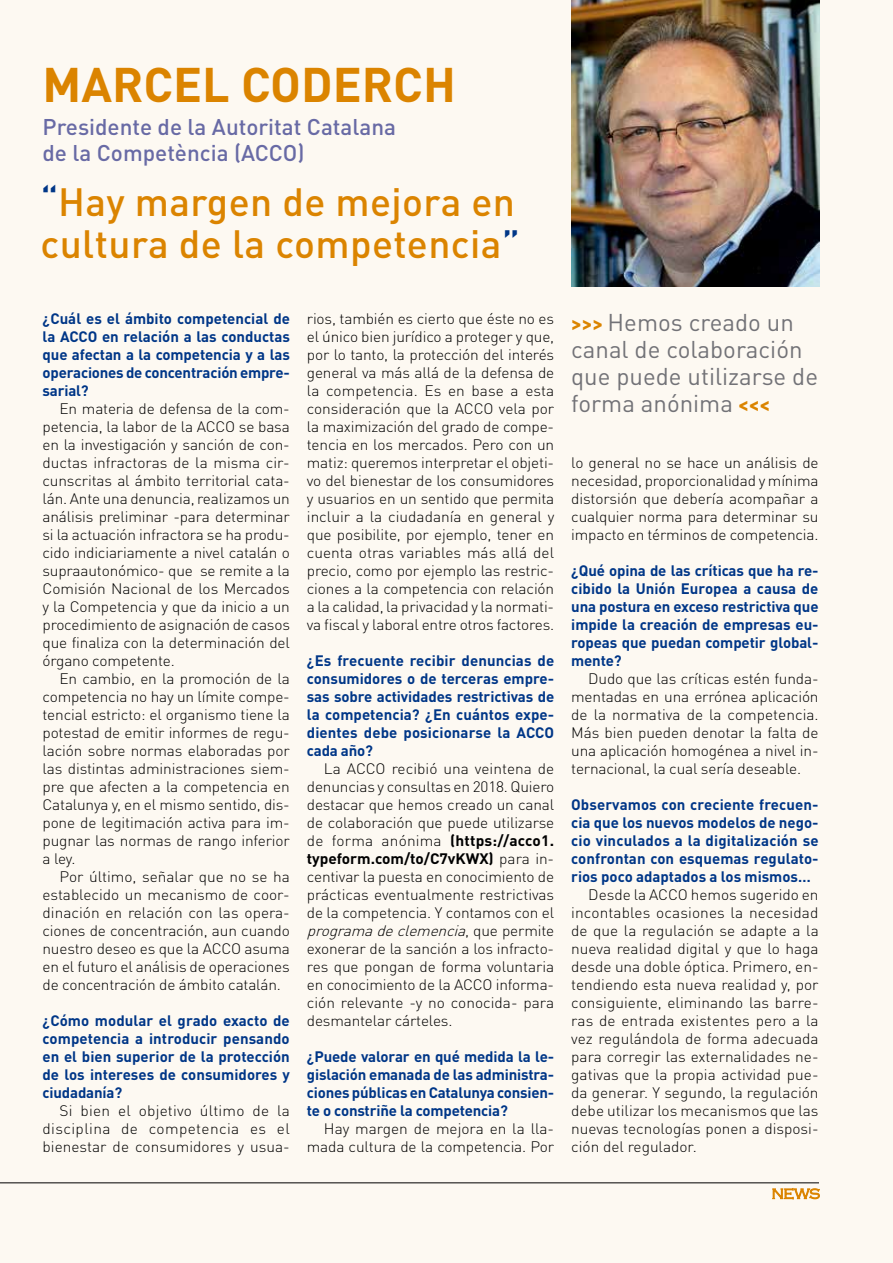
<style>
.page{position:relative;width:893px;height:1263px;background:#fdf9f2}
.page>*{position:absolute;margin:0;border:0;box-sizing:border-box;transform-origin:0 0}
.t1{font:700 48px "DIN Pro";color:#db8400}
.t2{font:500 39px/42px "DIN Pro";letter-spacing:.01em;color:#db8400}
.t3{font:24px/27px "DIN Pro";color:#727277}
.t4{font:500 22.5px/25.5px "DIN Pro";color:#686aa5}
.t5{font:300 15px/18px "DIN Pro";letter-spacing:-.01em;color:#000;text-align:justify}
.t6{font:700 15px/18px "DIN Pro";letter-spacing:-.005em;color:#003687;text-align:justify}
.s1{color:#003687}
.s2{font-weight:700}
.s3{font-style:italic}
.s4{font-weight:700;font-size:21px;color:#db8400}
</style>
<div class="page">
<hr style="left:0;top:1182px;width:819px;height:1px;background:#000">
<svg style="left:772px;top:1188px;width:48px;height:11px"></svg>
<img style="left:571px;top:0;width:248px;height:286px">
<h1 class="t1" style="left:43px;top:45px;width:415px">MARCEL CODERCH</h1>
<h3 class="t4" style="left:43px;top:112px;width:355px">Presidente de la Autoritat Catalana de la Competència (ACCO)</h3>
<h2 class="t2" style="left:40px;top:177px;width:481px"><span class="s1">“</span>Hay margen de mejora en cultura de la competencia<span class="s1">”</span></h2>
<p class="t6" style="left:43px;top:308px;width:249px">¿Cuál es el ámbito competencial de la ACCO en relación a las conductas que afectan a la competencia y a las operaciones de concentración empre&shy;sarial?</p>
<p class="t5" style="left:43px;top:398px;width:249px;text-indent:17px">En materia de defensa de la com&shy;petencia, la labor de la ACCO se basa en la investigación y sanción de con&shy;ductas infractoras de la misma cir&shy;cunscritas al ámbito territorial cata&shy;lán. Ante una denuncia, realizamos un análisis preliminar -para determinar si la actuación infractora se ha produ&shy;cido indiciariamente a nivel catalán o supraautonómico- que se remite a la Comisión Nacional de los Mercados y la Competencia y que da inicio a un procedimiento de asignación de casos que finaliza con la determinación del órgano competente.</p>
<p class="t5" style="left:43px;top:668px;width:249px;text-indent:17px">En cambio, en la promoción de la competencia no hay un límite compe&shy;tencial estricto: el organismo tiene la potestad de emitir informes de regu&shy;lación sobre normas elaboradas por las distintas administraciones siem&shy;pre que afecten a la competencia en Catalunya y, en el mismo sentido, dis&shy;pone de legitimación activa para im&shy;pugnar las normas de rango inferior a ley.</p>
<p class="t5" style="left:43px;top:866px;width:249px;text-indent:17px">Por último, señalar que no se ha establecido un mecanismo de coor&shy;dinación en relación con las opera&shy;ciones de concentración, aun cuando nuestro deseo es que la ACCO asuma en el futuro el análisis de operaciones de concentración de ámbito catalán.</p>
<p class="t6" style="left:43px;top:1010px;width:249px">¿Cómo modular el grado exacto de competencia a introducir pensando en el bien superior de la protección de los intereses de consumidores y ciudadanía?</p>
<p class="t5" style="left:43px;top:1100px;width:249px;text-indent:17px">Si bien el objetivo último de la disciplina de competencia es el bienestar de consumidores y usua-</p>
<p class="t5" style="left:307px;top:308px;width:249px">rios, también es cierto que éste no es el único bien jurídico a proteger y que, por lo tanto, la protección del interés general va más allá de la defensa de la competencia. Es en base a esta consideración que la ACCO vela por la maximización del grado de compe&shy;tencia en los mercados. Pero con un matiz: queremos interpretar el objeti&shy;vo del bienestar de los consumidores y usuarios en un sentido que permita incluir a la ciudadanía en general y que posibilite, por ejemplo, tener en cuenta otras variables más allá del precio, como por ejemplo las restric&shy;ciones a la competencia con relación a la calidad, la privacidad y la normati&shy;va fiscal y laboral entre otros factores.</p>
<p class="t6" style="left:307px;top:650px;width:249px">¿Es frecuente recibir denuncias de consumidores o de terceras empre&shy;sas sobre actividades restrictivas de la competencia? ¿En cuántos expe&shy;dientes debe posicionarse la ACCO cada año?</p>
<p class="t5" style="left:307px;top:758px;width:249px;text-indent:17px">La ACCO recibió una veintena de denuncias y consultas en 2018. Quiero destacar que hemos creado un canal de colaboración que puede utilizarse de forma anónima <span class="s2">(https://acco1. typeform.com/to/C7vKWX)</span> para in&shy;centivar la puesta en conocimiento de prácticas eventualmente restrictivas de la competencia. Y contamos con el <span class="s3">programadeclemencia</span>, q u e p e r m i t e exonerar de la sanción a los infracto&shy;res que pongan de forma voluntaria en conocimiento de la ACCO informa&shy;ción relevante -y no conocida- para desmantelar cárteles.</p>
<p class="t6" style="left:307px;top:1046px;width:249px">¿Puede valorar en qué medida la le&shy;gislación emanada de las administra&shy;ciones públicas en Catalunya consien&shy;te o constriñe la competencia?</p>
<p class="t5" style="left:307px;top:1118px;width:249px;text-align:right">Hay margen de mejora en la lla&shy;mada cultura de la competencia. Por</p>
<h3 class="t3" style="left:571px;top:307px;width:248px"><span class="s4">&gt;&gt;&gt;</span> Hemos creado un canal de colaboración que puede utilizarse de forma anónima <span class="s4">&lt;&lt;&lt;</span></h3>
<p class="t5" style="left:571px;top:452px;width:249px">lo general no se hace un análisis de necesidad, proporcionalidad y mínima distorsión que debería acompañar a cualquier norma para determinar su impacto en términos de competencia.</p>
<p class="t6" style="left:571px;top:560px;width:249px">¿Qué opina de las críticas que ha re&shy;cibido la Unión Europea a causa de una postura en exceso restrictiva que impide la creación de empresas eu&shy;ropeas que puedan competir global&shy;mente?</p>
<p class="t5" style="left:571px;top:668px;width:249px;text-indent:17px">Dudo que las críticas estén funda&shy;mentadas en una errónea aplicación de la normativa de la competencia.<br>Más bien pueden denotar la falta de una aplicación homogénea a nivel in&shy;ternacional, la cual sería deseable.</p>
<p class="t6" style="left:571px;top:794px;width:249px">Observamos con creciente frecuen&shy;cia que los nuevos modelos de nego&shy;cio vinculados a la digitalización se confrontan con esquemas regulato&shy;rios poco adaptados a los mismos…</p>
<p class="t5" style="left:571px;top:884px;width:249px;text-indent:17px">Desde la ACCO hemos sugerido en incontables ocasiones la necesidad de que la regulación se adapte a la nueva realidad digital y que lo haga desde una doble óptica. Primero, en&shy;tendiendo esta nueva realidad y, por consiguiente, eliminando las barre&shy;ras de entrada existentes pero a la vez regulándola de forma adecuada para corregir las externalidades ne&shy;gativas que la propia actividad pue&shy;da generar. Y segundo, la regulación debe utilizar los mecanismos que las nuevas tecnologías ponen a disposi&shy;ción del regulador.</p>
</div>
